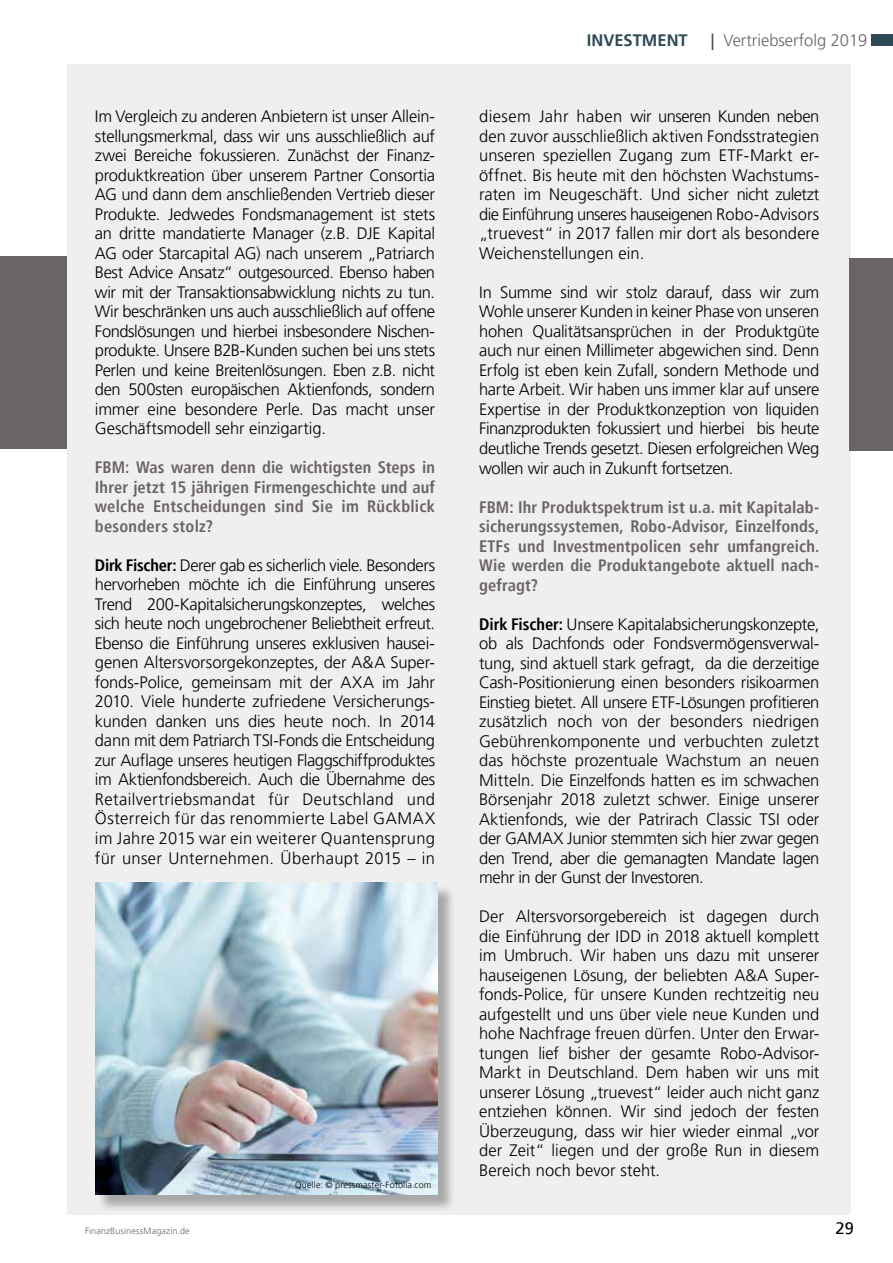
<style>
.page{position:relative;width:893px;height:1263px;background:#fff}
.page>*{position:absolute;margin:0;border:0;box-sizing:border-box;transform-origin:0 0}
.t1{font:300 16.5px/19.5px "Frutiger LT Pro";color:#000;text-align:justify}
.t2{font:700 condensed 16.5px/19.5px "Frutiger LT Pro";letter-spacing:.01em;color:#6a6464;text-align:justify}
.t3{font:300 16.5px "Frutiger LT Pro";color:#6a6464}
.t4{font:700 16.5px "Frutiger LT Pro";color:#304956}
.t5{font:16.5px "Frutiger";color:#000}
.t6{font:300 9px "Frutiger LT Pro";letter-spacing:.015em;color:#000}
.t7{font:300 9px "Frutiger LT Pro";letter-spacing:.015em;color:#6a6464}
.s1{font-weight:700;font-stretch:condensed}
.s2{font-family:"Frutiger";font-weight:400;color:#304956}
</style>
<div class="page">
<div style="left:872px;top:34px;width:21px;height:12px;background:#304956"></div>
<div style="left:67px;top:65px;width:783px;height:1150px;background:#f0efef"></div>
<div style="left:0;top:256px;width:67px;height:193px;background:#6a6464"></div>
<div style="left:850px;top:258px;width:43px;height:193px;background:#6a6464"></div>
<div style="left:97px;top:885px;width:359px;height:328px;background:#000;opacity:.3"></div>
<img style="left:95px;top:883px;width:342px;height:311px">
<p class="t1" style="left:95px;top:107px;width:342px">Im Vergleich zu anderen Anbietern ist unser Allein&shy;stellungsmerkmal, dass wir uns ausschließlich auf zwei Bereiche fokussieren. Zunächst der Finanz&shy;produktkreation über unserem Partner Consortia AG und dann dem anschließenden Vertrieb dieser Produkte. Jedwedes Fondsmanagement ist stets an dritte mandatierte Manager (z.B. DJE Kapital AG oder Starcapital AG) nach unserem „Patriarch Best Advice Ansatz“ outgesourced. Ebenso haben wir mit der Transaktionsabwicklung nichts zu tun.<br>Wir beschränken uns auch ausschließlich auf offene Fondslösungen und hierbei insbesondere Nischen&shy;produkte. Unsere B2B-Kunden suchen bei uns stets Perlen und keine Breitenlösungen. Eben z.B. nicht den 500sten europäischen Aktienfonds, sondern immer eine besondere Perle. Das macht unser Geschäftsmodell sehr einzigartig.</p>
<p class="t2" style="left:95px;top:458px;width:342px">FBM: Was waren denn die wichtigsten Steps in Ihrer jetzt 15 jährigen Firmengeschichte und auf welche Entscheidungen sind Sie im Rückblick besonders stolz?</p>
<p class="t1" style="left:95px;top:555px;width:342px"><span class="s1">Dirk Fischer:</span> Derer gab es sicherlich viele. Besonders hervorheben möchte ich die Einführung unseres Trend 200-Kapitalsicherungskonzeptes, welches sich heute noch ungebrochener Beliebtheit erfreut.<br>Ebenso die Einführung unseres exklusiven hausei&shy;genen Altersvorsorgekonzeptes, der A&amp;A Super&shy;fonds-Police, gemeinsam mit der AXA im Jahr 2010. Viele hunderte zufriedene Versicherungs&shy;kunden danken uns dies heute noch. In 2014 dann mit dem Patriarch TSI-Fonds die Entscheidung zur Auflage unseres heutigen Flaggschiffproduktes im Aktienfondsbereich. Auch die Übernahme des Retailvertriebsmandat für Deutschland und Österreich für das renommierte Label GAMAX im Jahre 2015 war ein weiterer Quantensprung für unser Unternehmen. Überhaupt 2015 – in</p>
<p class="t6" style="left:295px;top:1179px;width:138px">Quelle: © pressmaster-Fotolia.com</p>
<p class="t4" style="left:587px;top:30px;width:102px">INVESTMENT</p>
<p class="t3" style="left:711px;top:30px;width:158px"><span class="s2">|</span> Vertriebserfolg 2019</p>
<p class="t1" style="left:479px;top:107px;width:342px">diesem Jahr haben wir unseren Kunden neben den zuvor ausschließlich aktiven Fondsstrategien unseren speziellen Zugang zum ETF-Markt er&shy;öffnet. Bis heute mit den höchsten Wachstums&shy;raten im Neugeschäft. Und sicher nicht zuletzt die Einführung unseres hauseigenen Robo-Advisors „truevest“ in 2017 fallen mir dort als besondere Weichenstellungen ein.</p>
<p class="t1" style="left:479px;top:283px;width:342px">In Summe sind wir stolz darauf, dass wir zum Wohle unserer Kunden in keiner Phase von unseren hohen Qualitätsansprüchen in der Produktgüte auch nur einen Millimeter abgewichen sind. Denn Erfolg ist eben kein Zufall, sondern Methode und harte Arbeit. Wir haben uns immer klar auf unsere Expertise in der Produktkonzeption von liquiden Finanzprodukten fokussiert und hierbei bis heute deutliche Trends gesetzt. Diesen erfolgreichen Weg wollen wir auch in Zukunft fortsetzen.</p>
<p class="t2" style="left:479px;top:497px;width:342px">FBM: Ihr Produktspektrum ist u.a. mit Kapitalab&shy;sicherungssystemen, Robo-Advisor, Einzelfonds, ETFs und Investmentpolicen sehr umfangreich.<br>Wie werden die Produktangebote aktuell nach&shy;gefragt?</p>
<p class="t1" style="left:479px;top:614px;width:342px"><span class="s1">Dirk Fischer:</span> Unsere Kapitalabsicherungskonzepte, ob als Dachfonds oder Fondsvermögensverwal&shy;tung, sind aktuell stark gefragt, da die derzeitige Cash-Positionierung einen besonders risikoarmen Einstieg bietet. All unsere ETF-Lösungen profitieren zusätzlich noch von der besonders niedrigen Gebührenkomponente und verbuchten zuletzt das höchste prozentuale Wachstum an neuen Mitteln. Die Einzelfonds hatten es im schwachen Börsenjahr 2018 zuletzt schwer. Einige unserer Aktienfonds, wie der Patrirach Classic TSI oder der GAMAX Junior stemmten sich hier zwar gegen den Trend, aber die gemanagten Mandate lagen mehr in der Gunst der Investoren.</p>
<p class="t1" style="left:479px;top:907px;width:342px">Der Altersvorsorgebereich ist dagegen durch die Einführung der IDD in 2018 aktuell komplett im Umbruch. Wir haben uns dazu mit unserer hauseigenen Lösung, der beliebten A&amp;A Super&shy;fonds-Police, für unsere Kunden rechtzeitig neu aufgestellt und uns über viele neue Kunden und hohe Nachfrage freuen dürfen. Unter den Erwar&shy;tungen lief bisher der gesamte Robo-Advisor-Markt in Deutschland. Dem haben wir uns mit unserer Lösung „truevest“ leider auch nicht ganz entziehen können. Wir sind jedoch der festen Überzeugung, dass wir hier wieder einmal „vor der Zeit“ liegen und der große Run in diesem Bereich noch bevor steht.</p>
<p class="t7" style="left:85px;top:1225px;width:106px">FinanzBusinessMagazin.de</p>
<p class="t5" style="left:836px;top:1218px;width:20px">29</p>
</div>
